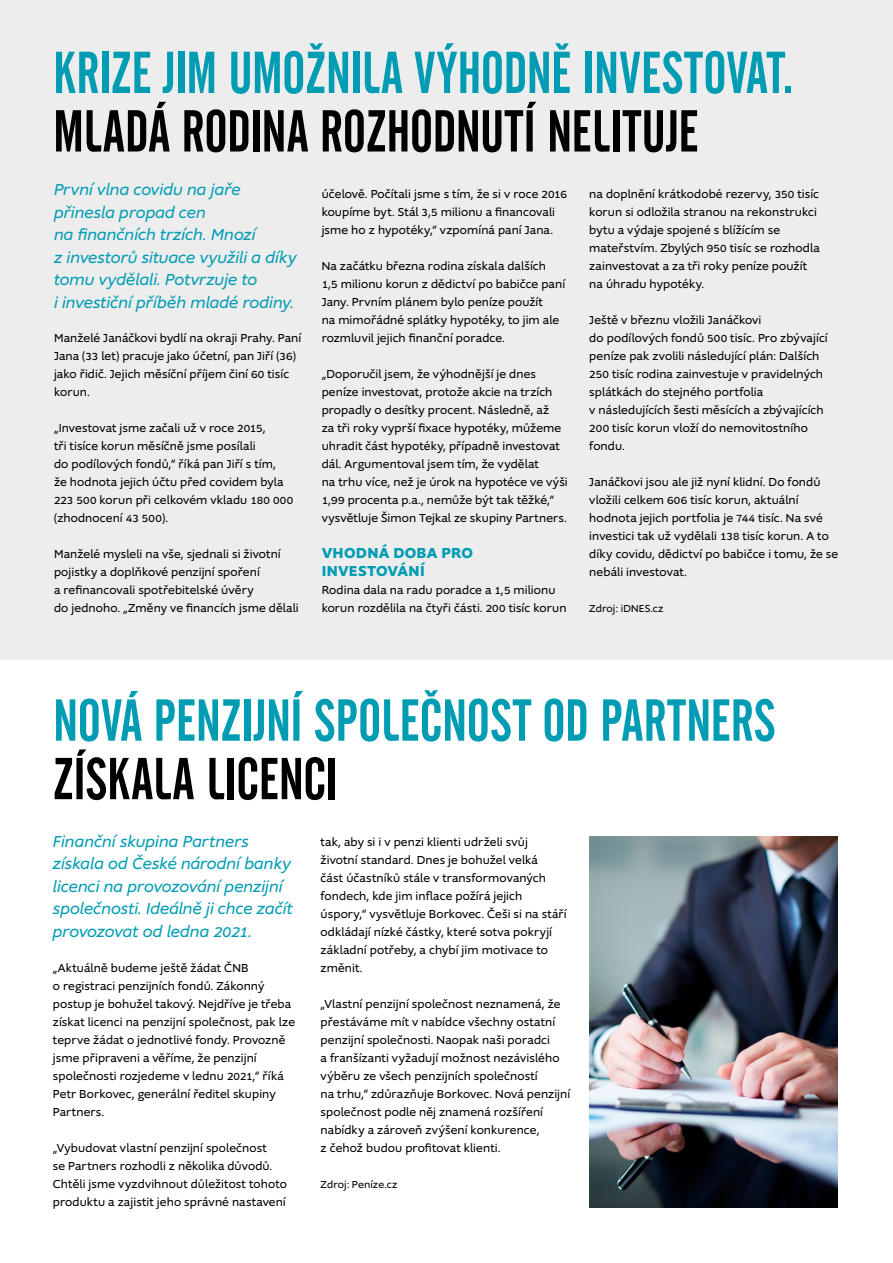
<style>
.page{position:relative;width:893px;height:1263px;background:#fff}
.page>*{position:absolute;margin:0;border:0;box-sizing:border-box;transform-origin:0 0}
.t1{font:58.5px "cafeta";letter-spacing:-.01em;color:#009cb4;scale:.95 1}
.t2{font:58.5px "cafeta";letter-spacing:-.01em;color:#000;scale:.95 1}
.t3{font:italic 16.5px/22.5px "Supra";color:#009cb4}
.t4{font:700 15px/18px "Supra";letter-spacing:.015em;color:#009cb4}
.t5{font:12px/18px "Supra";letter-spacing:.01em;color:#000}
.t6{font:10.5px "Supra";letter-spacing:.01em;color:#000}
</style>
<div class="page">
<div style="left:0;top:0;width:893px;height:659px;background:#ededed"></div>
<img style="left:589px;top:836px;width:249px;height:371px">
<h1 class="t1" style="left:53px;top:40px;width:782px">KRIZE JIM UMOŽNILA VÝHODNĚ INVESTOVAT.</h1>
<h1 class="t2" style="left:53px;top:99px;width:681px">MLADÁ RODINA ROZHODNUTÍ NELITUJE</h1>
<h2 class="t3" style="left:54px;top:178px;width:244px">První vlna covidu na jaře přinesla propad cen<br>na finančních trzích. Mnozí<br>z investorů situace využili a díky tomu vydělali. Potvrzuje to<br>i investiční příběh mladé rodiny.</h2>
<p class="t5" style="left:54px;top:329px;width:249px">Manželé Janáčkovi bydlí na okraji Prahy. Paní Jana (33 let) pracuje jako účetní, pan Jiří (36) jako řidič. Jejich měsíční příjem činí 60 tisíc korun.</p>
<p class="t5" style="left:54px;top:419px;width:241px">„Investovat jsme začali už v roce 2015,<br>tři tisíce korun měsíčně jsme posílali<br>do podílových fondů,“ říká pan Jiří s tím,<br>že hodnota jejich účtu před covidem byla 223 500 korun při celkovém vkladu 180 000 (zhodnocení 43 500).</p>
<p class="t5" style="left:54px;top:545px;width:246px">Manželé mysleli na vše, sjednali si životní pojistky a doplňkové penzijní spoření<br>a refinancovali spotřebitelské úvěry<br>do jednoho. „Změny ve financích jsme dělali</p>
<p class="t5" style="left:322px;top:185px;width:247px">účelově. Počítali jsme s tím, že si v roce 2016 koupíme byt. Stál 3,5 milionu a financovali jsme ho z hypotéky,“ vzpomíná paní Jana.</p>
<p class="t5" style="left:322px;top:257px;width:245px">Na začátku března rodina získala dalších 1,5 milionu korun z dědictví po babičce paní Jany. Prvním plánem bylo peníze použít<br>na mimořádné splátky hypotéky, to jim ale rozmluvil jejich finanční poradce.</p>
<p class="t5" style="left:322px;top:365px;width:248px">„Doporučil jsem, že výhodnější je dnes peníze investovat, protože akcie na trzích propadly o desítky procent. Následně, až<br>za tři roky vyprší fixace hypotéky, můžeme uhradit část hypotéky, případně investovat dál. Argumentoval jsem tím, že vydělat<br>na trhu více, než je úrok na hypotéce ve výši 1,99 procenta p.a., nemůže být tak těžké,“ vysvětluje Šimon Tejkal ze skupiny Partners.</p>
<p class="t4" style="left:322px;top:544px;width:153px">VHODNÁ DOBA PRO<br>INVESTOVÁNÍ</p>
<p class="t5" style="left:322px;top:581px;width:246px">Rodina dala na radu poradce a 1,5 milionu korun rozdělila na čtyři části. 200 tisíc korun</p>
<p class="t5" style="left:589px;top:185px;width:232px">na doplnění krátkodobé rezervy, 350 tisíc korun si odložila stranou na rekonstrukci bytu a výdaje spojené s blížícím se mateřstvím. Zbylých 950 tisíc se rozhodla zainvestovat a za tři roky peníze použít na úhradu hypotéky.</p>
<p class="t5" style="left:589px;top:311px;width:240px">Ještě v březnu vložili Janáčkovi<br>do podílových fondů 500 tisíc. Pro zbývající peníze pak zvolili následující plán: Dalších 250 tisíc rodina zainvestuje v pravidelných splátkách do stejného portfolia<br>v následujících šesti měsících a zbývajících 200 tisíc korun vloží do nemovitostního fondu.</p>
<p class="t5" style="left:589px;top:473px;width:250px">Janáčkovi jsou ale již nyní klidní. Do fondů vložili celkem 606 tisíc korun, aktuální hodnota jejich portfolia je 744 tisíc. Na své investici tak už vydělali 138 tisíc korun. A to díky covidu, dědictví po babičce i tomu, že se nebáli investovat.</p>
<p class="t6" style="left:589px;top:602px;width:76px">Zdroj: iDNES.cz</p>
<h1 class="t1" style="left:53px;top:688px;width:762px">NOVÁ PENZIJNÍ SPOLEČNOST OD PARTNERS</h1>
<h1 class="t2" style="left:53px;top:746px;width:301px">ZÍSKALA LICENCI</h1>
<h2 class="t3" style="left:53px;top:830px;width:241px">Finanční skupina Partners získala od České národní banky licenci na provozování penzijní společnosti. Ideálně ji chce začít provozovat od ledna 2021.</h2>
<p class="t5" style="left:53px;top:959px;width:244px">„Aktuálně budeme ještě žádat ČNB<br>o registraci penzijních fondů. Zákonný postup je bohužel takový. Nejdříve je třeba získat licenci na penzijní společnost, pak lze teprve žádat o jednotlivé fondy. Provozně jsme připraveni a věříme, že penzijní společnosti rozjedeme v lednu 2021,“ říká Petr Borkovec, generální ředitel skupiny Partners.</p>
<p class="t5" style="left:53px;top:1139px;width:236px">„Vybudovat vlastní penzijní společnost<br>se Partners rozhodli z několika důvodů.<br>Chtěli jsme vyzdvihnout důležitost tohoto produktu a zajistit jeho správné nastavení</p>
<p class="t5" style="left:321px;top:833px;width:248px">tak, aby si i v penzi klienti udrželi svůj životní standard. Dnes je bohužel velká<br>část účastníků stále v transformovaných fondech, kde jim inflace požírá jejich úspory,“ vysvětluje Borkovec. Češi si na stáří odkládají nízké částky, které sotva pokryjí základní potřeby, a chybí jim motivace to změnit.</p>
<p class="t5" style="left:321px;top:995px;width:251px">„Vlastní penzijní společnost neznamená, že přestáváme mít v nabídce všechny ostatní penzijní společnosti. Naopak naši poradci<br>a franšízanti vyžadují možnost nezávislého výběru ze všech penzijních společností<br>na trhu,“ zdůrazňuje Borkovec. Nová penzijní společnost podle něj znamená rozšíření nabídky a zároveň zvýšení konkurence,<br>z čehož budou profitovat klienti.</p>
<p class="t6" style="left:321px;top:1178px;width:78px">Zdroj: Peníze.cz</p>
</div>
